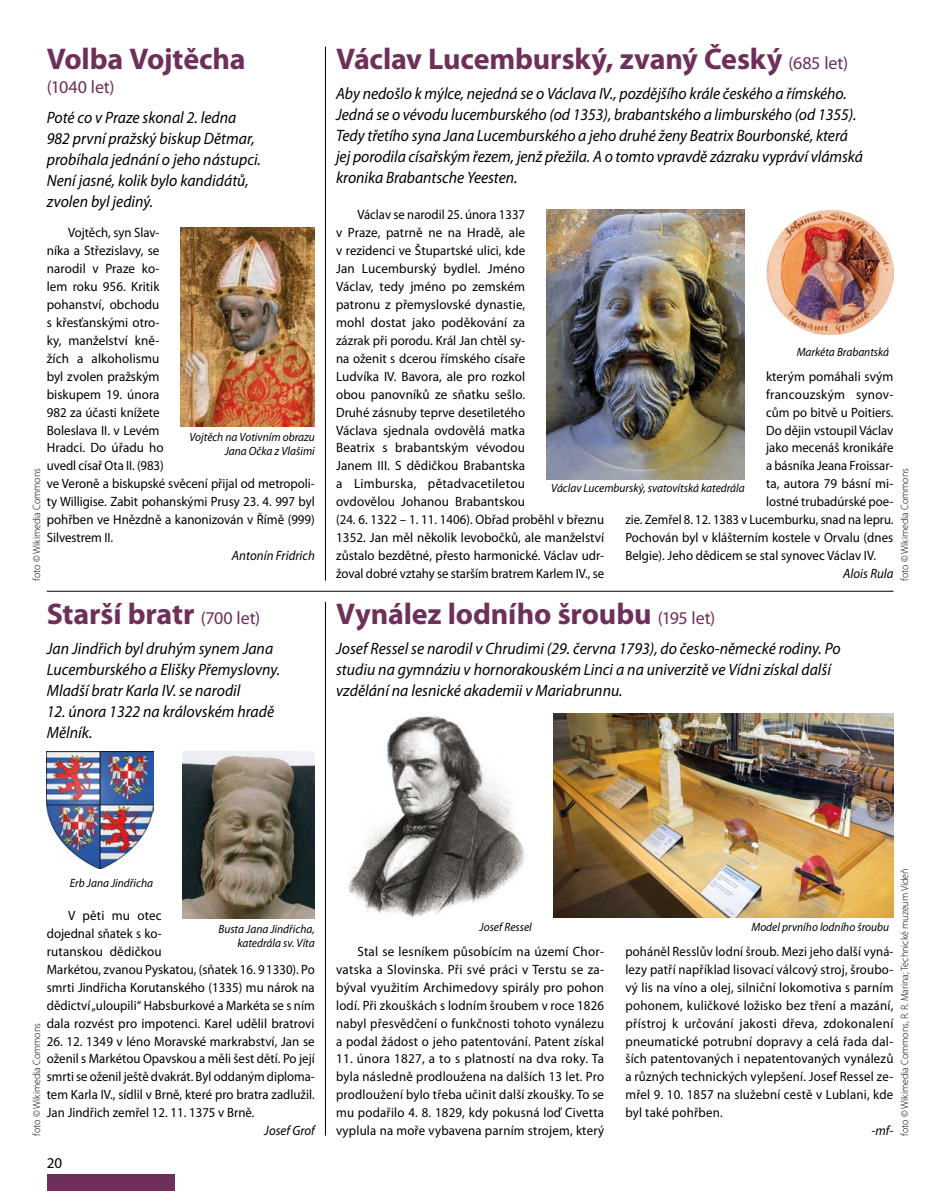
<style>
.page{position:relative;width:936px;height:1191px;background:#fff}
.page>*{position:absolute;margin:0;border:0;box-sizing:border-box;transform-origin:0 0}
._3-titulek{font:700 30px "Myriad Pro";letter-spacing:-.005em;color:#6e2f5a}
._3-titulek-2{font:18px "Myriad Pro";letter-spacing:-.005em;color:#6e2f5a}
._4-perex{font:italic 16.5px/21px "Myriad Pro";color:#000;scale:.95 1}
.t1{font:15px "Myriad Pro";color:#000}
._7-text{font:13.5px/18px "Myriad Pro";color:#000;scale:.95 1}
._7-text-2{font:13.5px/18px "Myriad Pro";color:#000;text-align:justify}
._7-text-3{font:13.5px/18px "Myriad Pro";color:#000;text-align:justify;scale:.94 1}
._7-text-4{font:13.5px/18px "Myriad Pro";color:#000;text-align:justify;scale:.96 1}
._8-podpis{font:italic 13.5px "Myriad Pro";color:#000;scale:.95 1}
._7-text-5{font:13.5px "Myriad Pro";letter-spacing:.02em;color:#000}
._2-popisek{font:italic 12px/14.4px "Myriad Pro";color:#000;text-align:right;scale:.95 1}
._1-zdroj{font:300 10.5px "Myriad Pro";color:#000;scale:.95 1}
.s1{font-weight:400;font-size:18px}
</style>
<div class="page">
<hr style="left:47px;top:591px;width:846px;height:1px;background:#000">
<hr style="left:325px;top:47px;width:1px;height:533px;background:#000">
<hr style="left:325px;top:602px;width:1px;height:533px;background:#000">
<div style="left:47px;top:1174px;width:127px;height:17px;background:#6e2f5a"></div>
<img style="left:546px;top:209px;width:198px;height:270px">
<img style="left:766px;top:209px;width:127px;height:125px">
<img style="left:181px;top:228px;width:134px;height:198px">
<img style="left:47px;top:752px;width:106px;height:117px">
<img style="left:183px;top:752px;width:132px;height:166px">
<img style="left:347px;top:716px;width:179px;height:201px">
<img style="left:553px;top:713px;width:340px;height:204px">
<p class="_3-titulek" style="left:47px;top:40px;width:200px">Volba Vojtěcha</p>
<p class="_3-titulek-2" style="left:47px;top:76px;width:69px">(1040 let)</p>
<p class="_4-perex" style="left:47px;top:106px;width:227px">Poté co v Praze skonal 2. ledna<br>982 první pražský biskup Dětmar, probíhala jednání o jeho nástupci.<br>Není jasné, kolik bylo kandidátů, zvolen byl jediný.</p>
<p class="_7-text" style="left:47px;top:223px;width:283px;text-indent:21px">Vojtěch, syn Slav-<br>níka a Střezislavy, se<br>narodil v Praze ko-<br>lem roku 956. Kritik<br>pohanství, obchodu<br>s křesťanskými otro-<br>ky, manželství kně-<br>žích a alkoholismu<br>byl zvolen pražským<br>biskupem 19. února<br>982 za účasti knížete<br>Boleslava II. v Levém<br>Hradci. Do úřadu ho<br>uvedl císař Ota II. (983)<br>ve Veroně a biskupské svěcení přijal od metropoli&shy;ty Willigise. Zabit pohanskými Prusy 23. 4. 997 byl pohřben ve Hnězdně a kanonizován v Římě (999)<br>Silvestrem II.</p>
<p class="_8-podpis" style="left:232px;top:547px;width:89px">Antonín Fridrich</p>
<p class="_2-popisek" style="left:189px;top:429px;width:133px">Vojtěch na Votivním obrazu<br>Jana Očka z Vlašimi</p>
<p class="_1-zdroj" style="left:30px;top:580px;width:120px;rotate:-90deg">foto © Wikimedia Commons</p>
<p class="_3-titulek" style="left:47px;top:594px;width:215px">Starší bratr <span class="s1">(700 let)</span></p>
<p class="_4-perex" style="left:47px;top:637px;width:247px">Jan Jindřich byl druhým synem Jana<br>Lucemburského a Elišky Přemyslovny.<br>Mladší bratr Karla IV. se narodil</p>
<p class="_4-perex" style="left:47px;top:700px;width:241px">12. února 1322 na královském hradě<br>Mělník.</p>
<p class="_3-titulek" style="left:336px;top:40px;width:513px">Václav Lucemburský, zvaný Český <span class="s1">(685 let)</span></p>
<p class="_4-perex" style="left:336px;top:82px;width:556px">Aby nedošlo k mýlce, nejedná se o Václava IV., pozdějšího krále českého a římského.<br>Jedná se o vévodu lucemburského (od 1353), brabantského a limburského (od 1355).<br>Tedy třetího syna Jana Lucemburského a jeho druhé ženy Beatrix Bourbonské, která jej porodila císařským řezem, jenž přežila. A o tomto vpravdě zázraku vypráví vlámská kronika Brabantsche Yeesten.</p>
<p class="_7-text" style="left:336px;top:205px;width:284px;text-indent:21px">Václav se narodil 25. února 1337<br>v Praze, patrně ne na Hradě, ale<br>v rezidenci ve Štupartské ulici, kde<br>Jan Lucemburský bydlel. Jméno<br>Václav, tedy jméno po zemském<br>patronu z přemyslovské dynastie,<br>mohl dostat jako poděkování za<br>zázrak při porodu. Král Jan chtěl sy-<br>na oženit s dcerou římského císaře<br>Ludvíka IV. Bavora, ale pro rozkol<br>obou panovníků ze sňatku sešlo.<br>Druhé zásnuby teprve desetiletého<br>Václava sjednala ovdovělá matka<br>Beatrix s brabantským vévodou<br>Janem III. S dědičkou Brabantska<br>a Limburska, pětadvacetiletou<br>ovdovělou Johanou Brabantskou<br>(24. 6. 1322 – 1. 11. 1406). Obřad proběhl v březnu 1352. Jan měl několik levobočků, ale manželství zůstalo bezdětné, přesto harmonické. Václav udr&shy;žoval dobré vztahy se starším bratrem Karlem IV., se</p>
<p class="_2-popisek" style="left:796px;top:344px;width:99px">Markéta Brabantská</p>
<p class="_7-text-2" style="left:766px;top:367px;width:129px">kterým pomáhali svým</p>
<p class="_7-text-5" style="left:766px;top:386px;width:129px">francouzským synov-</p>
<p class="_7-text" style="left:766px;top:403px;width:135px">cům po bitvě u Poitiers.</p>
<p class="_7-text" style="left:766px;top:421px;width:135px">Do dějin vstoupil Václav</p>
<p class="_7-text" style="left:766px;top:439px;width:135px">jako mecenáš kronikáře</p>
<p class="_7-text-3" style="left:766px;top:457px;width:137px">a básníka Jeana Froissar-</p>
<p class="_7-text-2" style="left:766px;top:474px;width:129px">ta, autora 79 básní mi-</p>
<p class="_7-text" style="left:766px;top:492px;width:135px">lostné trubadúrské poe-</p>
<p class="_7-text-3" style="left:625px;top:510px;width:287px">zie. Zemřel 8. 12. 1383 v Lucemburku, snad na lepru.</p>
<p class="_7-text" style="left:625px;top:528px;width:283px">Pochován byl v klášterním kostele v Orvalu (dnes</p>
<p class="_7-text" style="left:625px;top:546px;width:265px">Belgie). Jeho dědicem se stal synovec Václav IV.</p>
<p class="_8-podpis" style="left:843px;top:565px;width:54px">Alois Rula</p>
<p class="_1-zdroj" style="left:898px;top:580px;width:120px;rotate:-90deg">foto © Wikimedia Commons</p>
<p class="_2-popisek" style="left:551px;top:481px;width:205px">Václav Lucemburský, svatovítská katedrála</p>
<p class="_3-titulek" style="left:336px;top:594px;width:381px">Vynález lodního šroubu <span class="s1">(195 let)</span></p>
<p class="_4-perex" style="left:336px;top:637px;width:532px">Josef Ressel se narodil v Chrudimi (29. června 1793), do česko-německé rodiny. Po studiu na gymnáziu v hornorakouském Linci a na univerzitě ve Vídni získal další vzdělání na lesnické akademii v Mariabrunnu.</p>
<p class="_2-popisek" style="left:70px;top:875px;width:89px">Erb Jana Jindřicha</p>
<p class="_7-text-2" style="left:47px;top:906px;width:269px;text-align:left;text-indent:21px">V pěti mu otec<br>dojednal sňatek s ko-<br>rutanskou dědičkou<br>Markétou, zvanou Pyskatou, (sňatek 16. 91330). Po smrti Jindřicha Korutanského (1335) mu nárok na dědictví „uloupili“ Habsburkové a Markéta se s ním dala rozvést pro impotenci. Karel udělil bratrovi</p>
<p class="_7-text-4" style="left:47px;top:1031px;width:281px">26. 12. 1349 v léno Moravské markrabství, Jan se oženil s Markétou Opavskou a měli šest dětí. Po její smrti se oženil ještě dvakrát. Byl oddaným diploma&shy;tem Karla IV., sídlil v Brně, které pro bratra zadlužil.<br>Jan Jindřich zemřel 12. 11. 1375 v Brně.</p>
<p class="_8-podpis" style="left:264px;top:1122px;width:55px">Josef Grof</p>
<p class="_2-popisek" style="left:218px;top:921px;width:103px">Busta Jana Jindřicha, katedrála sv. Víta</p>
<p class="_1-zdroj" style="left:30px;top:1135px;width:120px;rotate:-90deg">foto © Wikimedia Commons</p>
<p class="t1" style="left:47px;top:1154px;width:17px">20</p>
<p class="_1-zdroj" style="left:898px;top:1135px;width:283px;rotate:-90deg">foto © Wikimedia Commons, R. R. Marina; Technické muzeum Vídeň</p>
<p class="_2-popisek" style="left:479px;top:919px;width:57px">Josef Ressel</p>
<p class="_2-popisek" style="left:751px;top:919px;width:146px">Model prvního lodního šroubu</p>
<p class="_7-text-2" style="left:336px;top:942px;width:269px;text-indent:21px">Stal se lesníkem působícím na území Chor&shy;vatska a Slovinska. Při své práci v Terstu se za&shy;býval využitím Archimedovy spirály pro pohon lodí. Při zkouškách s lodním šroubem v roce 1826 nabyl přesvědčení o funkčnosti tohoto vynálezu a podal žádost o jeho patentování. Patent získal</p>
<p class="_7-text-2" style="left:336px;top:1049px;width:269px">11. února 1827, a to s platností na dva roky. Ta byla následně prodloužena na dalších 13 let. Pro prodloužení bylo třeba učinit další zkoušky. To se mu podařilo 4. 8. 1829, kdy pokusná loď Civetta vyplula na moře vybavena parním strojem, který</p>
<p class="_7-text-3" style="left:625px;top:942px;width:286px">poháněl Resslův lodní šroub. Mezi jeho další vyná&shy;lezy patří například lisovací válcový stroj, šroubo&shy;vý lis na víno a olej, silniční lokomotiva s parním pohonem, kuličkové ložisko bez tření a mazání, přístroj k určování jakosti dřeva, zdokonalení pneumatické potrubní dopravy a celá řada dal&shy;ších patentovaných i nepatentovaných vynálezů a různých technických vylepšení. Josef Ressel ze&shy;mřel 9. 10. 1857 na služební cestě v Lublani, kde byl také pohřben.</p>
<p class="_8-podpis" style="left:871px;top:1122px;width:25px">-mf-</p>
</div>
